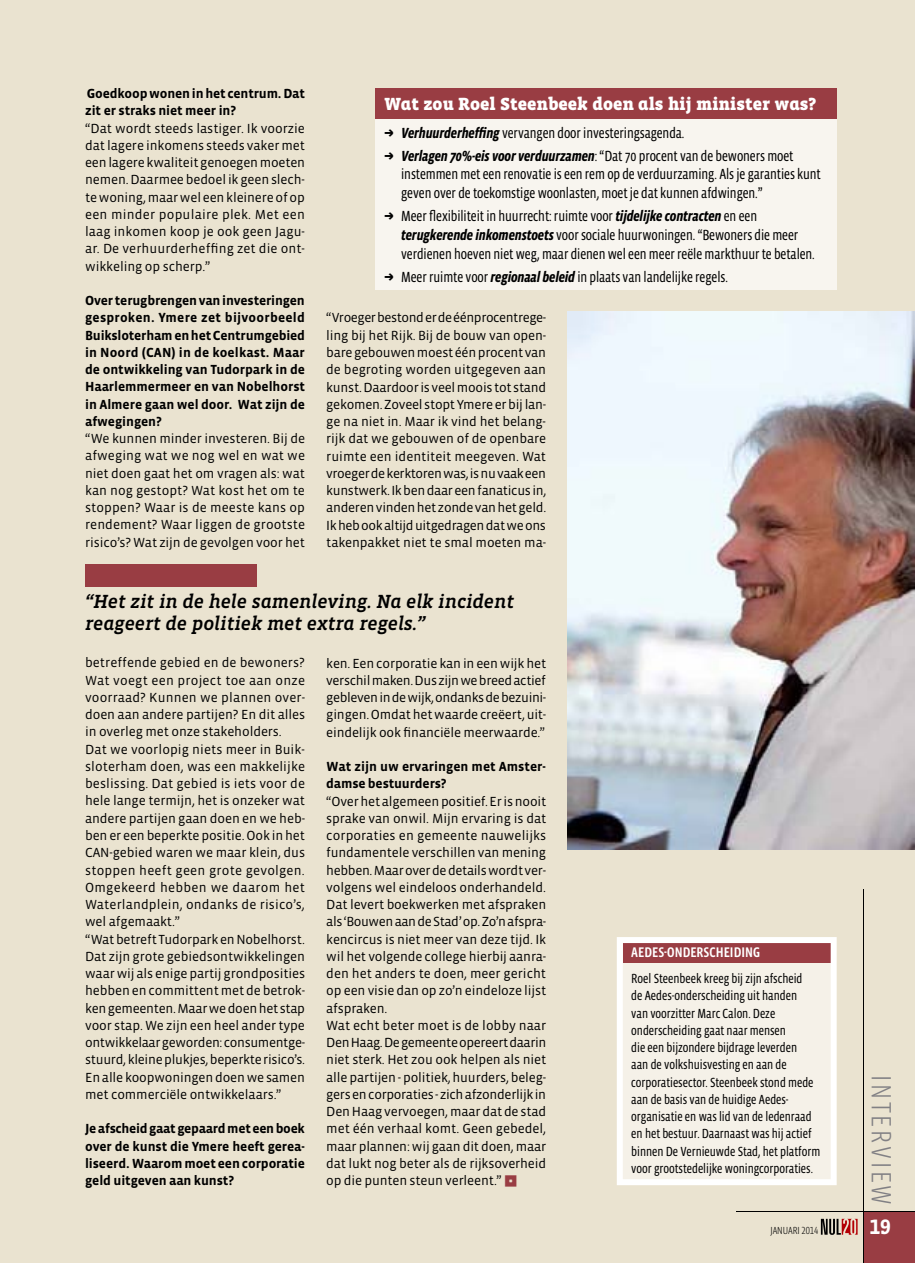
<style>
.page{position:relative;width:915px;height:1263px;background:#fff}
.page>*{position:absolute;margin:0;border:0;box-sizing:border-box;transform-origin:0 0}
.t1{font:300 28.5px "Vista Sans Nar OT";letter-spacing:.095em;color:#818084}
.t2{font:700 21.3px "Vista Slab OT";color:#fff}
.t3{font:italic 500 19.5px/22.5px "Vista Slab OT";letter-spacing:-.005em;color:#000}
.t4{font:900 18px "Vista Slab OT";color:#fff}
.t5{font:15px/18.8px "Vista Sans Nar OT";letter-spacing:-.005em;color:#000}
.t6{font:500 14.25px "Vista Sans Nar OT";color:#fff}
.t7{font:13.5px/17.2px "Vista Sans OT";letter-spacing:-.01em;color:#000;text-align:justify}
.t8{font:700 13.5px/17.2px "Vista Sans OT";letter-spacing:-.01em;color:#000}
.t9{font:13.5px/17.2px "Vista Sans Nar OT";letter-spacing:-.005em;color:#000}
.t10{font:300 10.5px "Vista Sans Nar OT";letter-spacing:-.005em;color:#000}
.s1{font-weight:700}
.s2{font-weight:700;font-style:italic}
.s3{font-family:"Button Bonus Square Negative";font-size:14.1px;color:#993d43}
</style>
<div class="page">
<div style="left:0;top:0;width:914px;height:1263px;background:#eae3d0"></div>
<div style="left:863px;top:1212px;width:51px;height:51px;background:#993d43"></div>
<hr style="left:736px;top:1211px;width:178px;height:1px;background:#000">
<hr style="left:862px;top:889px;width:1px;height:374px;background:#000">
<svg style="left:820px;top:1219px;width:37px;height:16px"></svg>
<svg style="left:617px;top:937px;width:219px;height:248px;background:#eee4dd"></svg>
<div style="left:375px;top:94px;width:461px;height:196px;background:#f8f5ef"></div>
<div style="left:375px;top:89px;width:461px;height:30px;background:#993d43"></div>
<img style="left:567px;top:312px;width:347px;height:538px">
<div style="left:85px;top:564px;width:172px;height:22px;background:#993d43"></div>
<p class="t8" style="left:85px;top:85px;width:221px">Goedkoop wonen in het centrum. Dat zit er straks niet meer in?</p>
<p class="t7" style="left:85px;top:120px;width:221px">“Dat wordt steeds lastiger. Ik voorzie dat lagere inkomens steeds vaker met een lagere kwaliteit genoegen moeten nemen. Daarmee bedoel ik geen slech&shy;te woning, maar wel een kleinere of op een minder populaire plek. Met een laag inkomen koop je ook geen Jagu&shy;ar. De verhuurderheffing zet die ont&shy;wikkeling op scherp.”</p>
<p class="t8" style="left:85px;top:292px;width:221px;text-align:justify">Over terugbrengen van investeringen gesproken. Ymere zet bijvoorbeeld Buiksloterham en het Centrumgebied in Noord (CAN) in de koelkast. Maar de ontwikkeling van Tudorpark in de Haarlemmermeer en van Nobelhorst in Almere gaan wel door. Wat zijn de afwegingen?</p>
<p class="t7" style="left:85px;top:430px;width:221px">“We kunnen minder investeren. Bij de afweging wat we nog wel en wat we niet doen gaat het om vragen als: wat kan nog gestopt? Wat kost het om te stoppen? Waar is de meeste kans op rendement? Waar liggen de grootste risico’s? Wat zijn de gevolgen voor het</p>
<h3 class="t4" style="left:384px;top:95px;width:433px">Wat zou Roel Steenbeek doen als hij minister was?</h3>
<p class="t5" style="left:384px;top:123px;width:302px"><span class="s1">→</span> <span class="s2">Verhuurderheffing</span> vervangen door investeringsagenda.</p>
<p class="t5" style="left:401px;top:146px;width:421px;text-indent:-17px"><span class="s1">→</span> <span class="s2">Verlagen 70%-eis voor verduurzamen</span>: “Dat 70 procent van de bewoners moet instemmen met een renovatie is een rem op de verduurzaming. Als je garanties kunt geven over de toekomstige woonlasten, moet je dat kunnen afdwingen.”</p>
<p class="t5" style="left:401px;top:207px;width:415px;text-indent:-17px"><span class="s1">→</span> Meer flexibiliteit in huurrecht: ruimte voor <span class="s2">tijdelijke contracten</span> en een <span class="s2">terugkerende inkomenstoets</span> voor sociale huurwoningen. “Bewoners die meer verdienen hoeven niet weg, maar dienen wel een meer reële markthuur te betalen.</p>
<p class="t5" style="left:384px;top:267px;width:345px"><span class="s1">→</span> Meer ruimte voor <span class="s2">regionaal beleid</span> in plaats van landelijke regels.</p>
<p class="t7" style="left:326px;top:310px;width:221px">“Vroeger bestond er de éénprocentrege&shy;ling bij het Rijk. Bij de bouw van open&shy;bare gebouwen moest één procent van de begroting worden uitgegeven aan kunst. Daardoor is veel moois tot stand gekomen. Zoveel stopt Ymere er bij lan&shy;ge na niet in. Maar ik vind het belang&shy;rijk dat we gebouwen of de openbare ruimte een identiteit meegeven. Wat vroeger de kerktoren was, is nu vaak een kunstwerk. Ik ben daar een fanaticus in, anderen vinden het zonde van het geld.<br>Ik heb ook altijd uitgedragen dat we ons takenpakket niet te smal moeten ma-</p>
<h3 class="t3" style="left:85px;top:590px;width:430px">“Het zit in de hele samenleving. na elk incident reageert de politiek met extra regels.”</h3>
<p class="t7" style="left:85px;top:654px;width:221px;text-align:left">betreffende gebied en de bewoners?<br>Wat voegt een project toe aan onze voorraad? Kunnen we plannen over&shy;doen aan andere partijen? En dit alles in overleg met onze stakeholders.<br>Dat we voorlopig niets meer in Buik&shy;sloterham doen, was een makkelijke beslissing. Dat gebied is iets voor de hele lange termijn, het is onzeker wat andere partijen gaan doen en we heb&shy;ben er een beperkte positie. Ook in het CAN-gebied waren we maar klein, dus stoppen heeft geen grote gevolgen.<br>Omgekeerd hebben we daarom het Waterlandplein, ondanks de risico’s, wel afgemaakt.”<br>“Wat betreft Tudorpark en Nobelhorst.<br>Dat zijn grote gebiedsontwikkelingen waar wij als enige partij grondposities hebben en committent met de betrok&shy;ken gemeenten. Maar we doen het stap voor stap. We zijn een heel ander type ontwikkelaar geworden: consumentge&shy;stuurd, kleine plukjes, beperkte risico’s.<br>En alle koopwoningen doen we samen met commerciële ontwikkelaars.”</p>
<p class="t8" style="left:85px;top:1120px;width:221px;text-align:justify">Je afscheid gaat gepaard met een boek over de kunst die Ymere heeft gerea&shy;liseerd. Waarom moet een corporatie geld uitgeven aan kunst?</p>
<p class="t7" style="left:326px;top:655px;width:221px">ken. Een corporatie kan in een wijk het verschil maken. Dus zijn we breed actief gebleven in de wijk, ondanks de bezuini&shy;gingen. Omdat het waarde creëert, uit&shy;eindelijk ook financiële meerwaarde.”</p>
<p class="t8" style="left:326px;top:758px;width:221px">Wat zijn uw ervaringen met Amster&shy;damse bestuurders?</p>
<p class="t7" style="left:326px;top:793px;width:221px;text-align:left">“Over het algemeen positief. Er is nooit sprake van onwil. Mijn ervaring is dat corporaties en gemeente nauwelijks fundamentele verschillen van mening hebben. Maar over de details wordt ver&shy;volgens wel eindeloos onderhandeld.<br>Dat levert boekwerken met afspraken als ‘Bouwen aan de Stad’ op. Zo’n afspra&shy;kencircus is niet meer van deze tijd. Ik wil het volgende college hierbij aanra&shy;den het anders te doen, meer gericht op een visie dan op zo’n eindeloze lijst afspraken.<br>Wat echt beter moet is de lobby naar Den Haag. De gemeente opereert daarin niet sterk. Het zou ook helpen als niet alle partijen - politiek, huurders, beleg&shy;gers en corporaties - zich afzonderlijk in Den Haag vervoegen, maar dat de stad met één verhaal komt. Geen gebedel, maar plannen: wij gaan dit doen, maar dat lukt nog beter als de rijksoverheid op die punten steun verleent.” <span class="s3">z</span></p>
<p class="t6" style="left:631px;top:945px;width:130px">AEDES-ONDERSCHEIDING</p>
<p class="t9" style="left:631px;top:970px;width:190px">Roel Steenbeek kreeg bij zijn afscheid<br>de Aedes-onderscheiding uit handen<br>van voorzitter Marc Calon. Deze onderscheiding gaat naar mensen<br>die een bijzondere bijdrage leverden<br>aan de volkshuisvesting en aan de corporatiesector. Steenbeek stond mede aan de basis van de huidige Aedes&shy;organisatie en was lid van de ledenraad en het bestuur. Daarnaast was hij actief binnen De Vernieuwde Stad, het platform voor grootstedelijke woningcorporaties.</p>
<h1 class="t1" style="left:895px;top:1075px;width:131px;rotate:90deg">inteRVieW</h1>
<p class="t10" style="left:770px;top:1225px;width:49px">jAnuARi 2014</p>
<h2 class="t2" style="left:869px;top:1216px;width:23px">19</h2>
</div>
